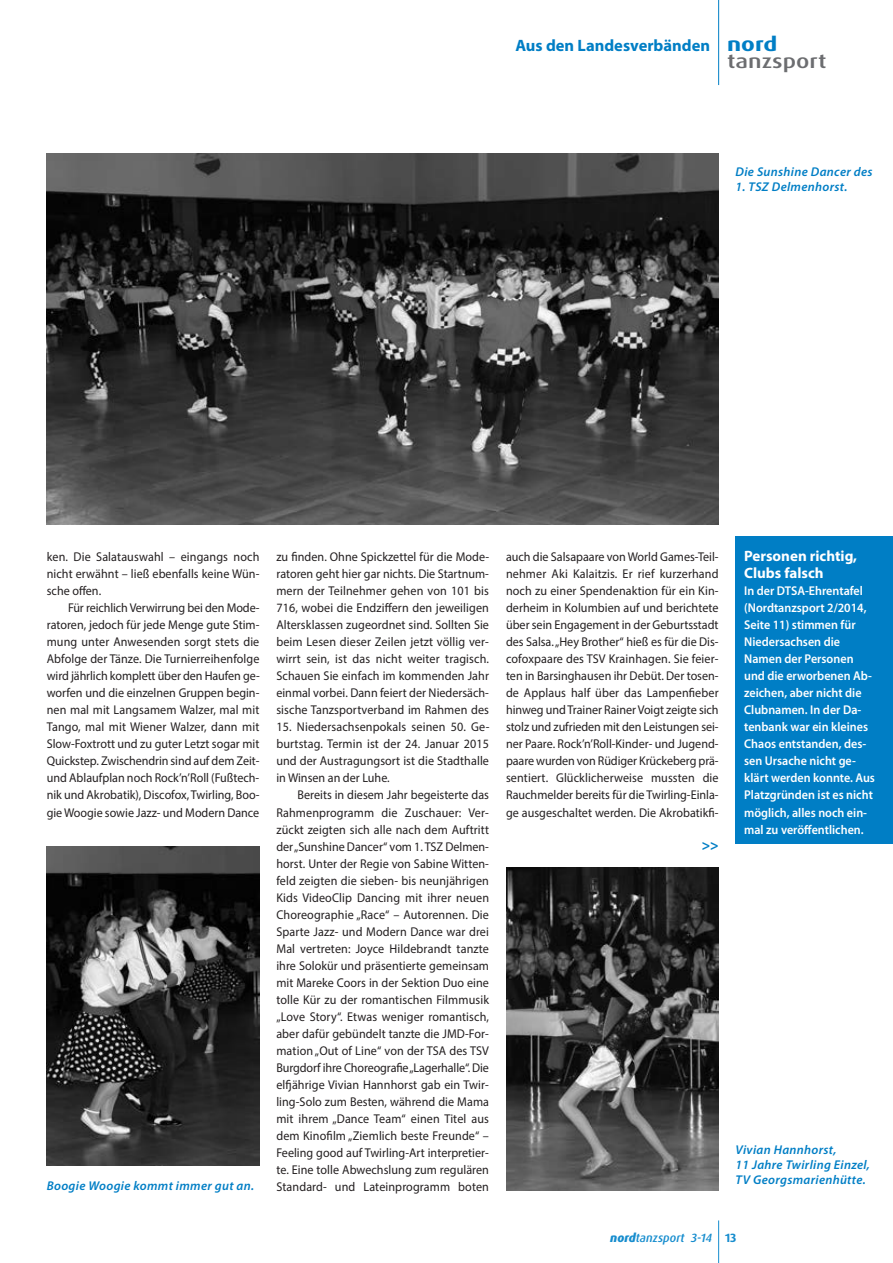
<style>
.page{position:relative;width:893px;height:1263px;background:#fff}
.page>*{position:absolute;margin:0;border:0;box-sizing:border-box;transform-origin:0 0}
.t1{font:500 19.5px "Dax OT";color:#6c6d70;scale:1.25 1}
.t2{font:700 19.5px "Dax OT";color:#007ec5;scale:1.25 1}
.t3{font:700 16.5px "Myriad Pro";color:#007ec5}
.t4{font:700 15px/17px "Myriad Pro";color:#fff}
.t5{font:700 15px "Myriad Pro";color:#007ec5;scale:.95 1}
.t6{font:12.75px/17px "Myriad Pro";letter-spacing:.005em;color:#231f20;text-align:justify;scale:.95 1}
.t7{font:600 12.75px/17px "Myriad Pro";color:#fff;scale:.95 1}
.t8{font:italic 600 12.75px/14.9px "Myriad Pro";letter-spacing:.025em;color:#007ec5}
.t9{font:italic 500 12px "Dax OT";color:#178dce}
.s1{font-weight:800}
.s2{font-weight:700;font-style:normal}
</style>
<div class="page">
<hr style="left:718px;top:1220px;width:1px;height:43px;background:#178dce">
<hr style="left:718px;top:0;width:1px;height:85px;background:#007ec5">
<div style="left:736px;top:536px;width:157px;height:308px;background:#007ec5"></div>
<img style="left:506px;top:867px;width:213px;height:324px">
<img style="left:47px;top:846px;width:212px;height:319px">
<img style="left:47px;top:153px;width:672px;height:371px">
<p class="t3" style="left:515px;top:39px;width:196px">Aus den Landesverbänden</p>
<h1 class="t2" style="left:727px;top:36px;width:42px">nord</h1>
<h1 class="t1" style="left:727px;top:49px;width:81px">tanzsport</h1>
<p class="t8" style="left:736px;top:166px;width:138px">Die Sunshine Dancer des</p>
<p class="t8" style="left:736px;top:180px;width:113px">1. TSZ Delmenhorst.</p>
<p class="t6" style="left:47px;top:550px;width:225px">ken. Die Salatauswahl – eingangs noch nicht erwähnt – ließ ebenfalls keine Wün&shy;sche offen.</p>
<p class="t6" style="left:47px;top:601px;width:226px;text-indent:21px">Für reichlich Verwirrung bei den Mode&shy;ratoren, jedoch für jede Menge gute Stim&shy;mung unter Anwesenden sorgt stets die Abfolge der Tänze. Die Turnierreihenfolge wird jährlich komplett über den Haufen ge&shy;worfen und die einzelnen Gruppen begin&shy;nen mal mit Langsamem Walzer, mal mit Tango, mal mit Wiener Walzer, dann mit Slow-Foxtrott und zu guter Letzt sogar mit Quickstep. Zwischendrin sind auf dem Zeit&shy;und Ablaufplan noch Rock’n’Roll (Fußtech&shy;nik und Akrobatik), Discofox, Twirling, Boo&shy;gie Woogie sowie Jazz- und Modern Dance</p>
<p class="t8" style="left:47px;top:1179px;width:209px">Boogie Woogie kommt immer gut an.</p>
<p class="t6" style="left:276px;top:550px;width:226px">zu finden. Ohne Spickzettel für die Mode&shy;ratoren geht hier gar nichts. Die Startnum&shy;mern der Teilnehmer gehen von 101 bis 716, wobei die Endziffern den jeweiligen Altersklassen zugeordnet sind. Sollten Sie beim Lesen dieser Zeilen jetzt völlig ver&shy;wirrt sein, ist das nicht weiter tragisch.<br>Schauen Sie einfach im kommenden Jahr einmal vorbei. Dann feiert der Niedersäch&shy;sische Tanzsportverband im Rahmen des</p>
<p class="t6" style="left:276px;top:720px;width:226px">15. Niedersachsenpokals seinen 50. Ge&shy;burtstag. Termin ist der 24. Januar 2015 und der Austragungsort ist die Stadthalle in Winsen an der Luhe.</p>
<p class="t6" style="left:276px;top:788px;width:225px;text-indent:21px">Bereits in diesem Jahr begeisterte das Rahmenprogramm die Zuschauer: Ver&shy;zückt zeigten sich alle nach dem Auftritt der „Sunshine Dancer“ vom 1. TSZ Delmen&shy;horst. Unter der Regie von Sabine Witten&shy;feld zeigten die sieben- bis neunjährigen Kids VideoClip Dancing mit ihrer neuen Choreographie „Race“ – Autorennen. Die Sparte Jazz- und Modern Dance war drei Mal vertreten: Joyce Hildebrandt tanzte ihre Solokür und präsentierte gemeinsam mit Mareke Coors in der Sektion Duo eine tolle Kür zu der romantischen Filmmusik „Love Story“. Etwas weniger romantisch, aber dafür gebündelt tanzte die JMD-For&shy;mation „Out of Line“ von der TSA des TSV Burgdorf ihre Choreografie „Lagerhalle“. Die elfjährige Vivian Hannhorst gab ein Twir&shy;ling-Solo zum Besten, während die Mama mit ihrem „Dance Team“ einen Titel aus dem Kinofilm „Ziemlich beste Freunde“ – Feeling good auf Twirling-Art interpretier&shy;te. Eine tolle Abwechslung zum regulären Standard- und Lateinprogramm boten</p>
<p class="t6" style="left:506px;top:550px;width:225px">auch die Salsapaare von World Games-Teil&shy;nehmer Aki Kalaitzis. Er rief kurzerhand noch zu einer Spendenaktion für ein Kin&shy;derheim in Kolumbien auf und berichtete über sein Engagement in der Geburtsstadt des Salsa. „Hey Brother“ hieß es für die Dis&shy;cofoxpaare des TSV Krainhagen. Sie feier&shy;ten in Barsinghausen ihr Debüt. Der tosen&shy;de Applaus half über das Lampenfieber hinweg und Trainer Rainer Voigt zeigte sich stolz und zufrieden mit den Leistungen sei&shy;ner Paare. Rock’n’Roll-Kinder- und Jugend&shy;paare wurden von Rüdiger Krückeberg prä&shy;sentiert. Glücklicherweise mussten die Rauchmelder bereits für die Twirling-Einla&shy;ge ausgeschaltet werden. Die Akrobatikfi-</p>
<p class="t5" style="left:702px;top:839px;width:19px">&gt;&gt;</p>
<p class="t4" style="left:744px;top:549px;width:114px">Personen richtig,<br>Clubs falsch</p>
<p class="t7" style="left:744px;top:584px;width:139px">In der DTSA-Ehrentafel (Nordtanzsport 2/2014,<br>Seite 11) stimmen für<br>Niedersachsen die<br>Namen der Personen und die erworbenen Ab&shy;zeichen, aber nicht die<br>Clubnamen. In der Da&shy;tenbank war ein kleines<br>Chaos entstanden, des&shy;sen Ursache nicht ge&shy;klärt werden konnte. Aus<br>Platzgründen ist es nicht möglich, alles noch ein&shy;mal zu veröffentlichen.</p>
<p class="t8" style="left:736px;top:1143px;width:136px">Vivian Hannhorst,<br>11 Jahre Twirling Einzel,<br>TV Georgsmarienhütte.</p>
<p class="t9" style="left:610px;top:1230px;width:128px"><span class="s1">nord</span>tanzsport 3-14 <span class="s2">13</span></p>
</div>
